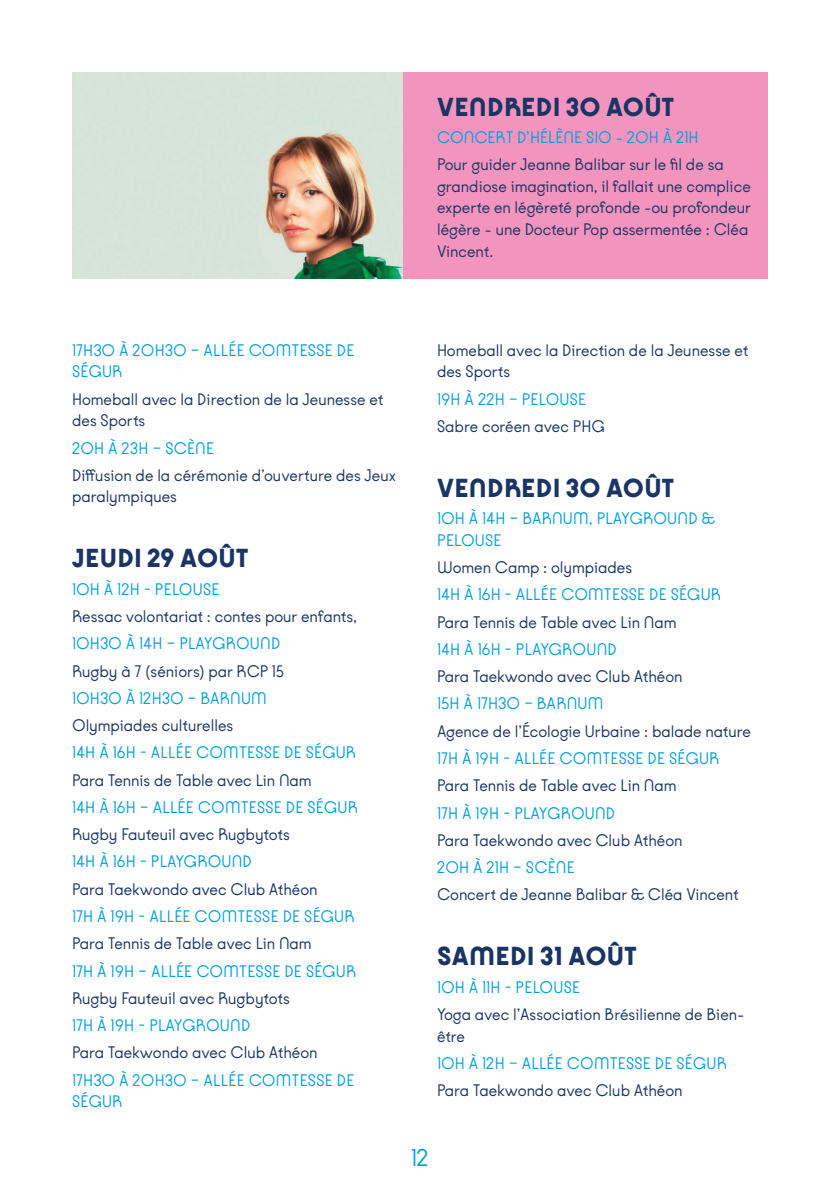
<style>
.page{position:relative;width:840px;height:1191px;background:#fff}
.page>*{position:absolute;margin:0;border:0;box-sizing:border-box;transform-origin:0 0}
.t1{font:900 28px "Kobe 1.1";letter-spacing:.01em;color:#193563}
.t2{font:26px "Kobe 1.1";color:#009fdd}
.t3{font:18px/21.6px "Kobe 1.1";color:#193563}
.t4{font:18px/21.6px "Kobe 1.1";letter-spacing:.01em;color:#009fdd}
</style>
<div class="page">
<div style="left:403px;top:72px;width:364px;height:207px;background:#f394bf"></div>
<img style="left:72px;top:72px;width:331px;height:207px">
<h1 class="t1" style="left:437px;top:91px;width:238px">VENDREDI 30 AOÛT</h1>
<p class="t4" style="left:437px;top:127px;width:263px">CONCERT D’HÉLÈNE SIO - 20H À 21H</p>
<p class="t3" style="left:437px;top:154px;width:315px">Pour guider Jeanne Balibar sur le fil de sa grandiose imagination, il fallait une complice experte en légèreté profonde -ou profondeur légère - une Docteur Pop assermentée : Cléa Vincent.</p>
<p class="t4" style="left:72px;top:339px;width:284px">17H30 À 20H30 – ALLÉE COMTESSE DE<br>SÉGUR</p>
<p class="t3" style="left:72px;top:388px;width:313px">Homeball avec la Direction de la Jeunesse et des Sports</p>
<p class="t4" style="left:72px;top:437px;width:143px">20H À 23H – SCÈNE</p>
<p class="t3" style="left:72px;top:464px;width:325px">Diffusion de la cérémonie d’ouverture des Jeux paralympiques</p>
<h1 class="t1" style="left:72px;top:542px;width:177px">JEUDI 29 AOÛT</h1>
<p class="t4" style="left:72px;top:578px;width:149px">10H À 12H - PELOUSE</p>
<p class="t3" style="left:72px;top:606px;width:286px">Ressac volontariat : contes pour enfants,</p>
<p class="t4" style="left:72px;top:633px;width:210px">10H30 À 14H – PLAYGROUND</p>
<p class="t3" style="left:72px;top:660px;width:213px">Rugby à 7 (séniors) par RCP 15</p>
<p class="t4" style="left:72px;top:687px;width:196px">10H30 À 12H30 – BARNUM</p>
<p class="t3" style="left:72px;top:715px;width:163px">Olympiades culturelles</p>
<p class="t4" style="left:72px;top:742px;width:285px">14H À 16H - ALLÉE COMTESSE DE SÉGUR</p>
<p class="t3" style="left:72px;top:769px;width:241px">Para Tennis de Table avec Lin Nam</p>
<p class="t4" style="left:72px;top:796px;width:287px">14H À 16H – ALLÉE COMTESSE DE SÉGUR</p>
<p class="t3" style="left:72px;top:824px;width:219px">Rugby Fauteuil avec Rugbytots</p>
<p class="t4" style="left:72px;top:851px;width:181px">14H À 16H - PLAYGROUND</p>
<p class="t3" style="left:72px;top:878px;width:247px">Para Taekwondo avec Club Athéon</p>
<p class="t4" style="left:72px;top:906px;width:284px">17H À 19H - ALLÉE COMTESSE DE SÉGUR</p>
<p class="t3" style="left:72px;top:933px;width:241px">Para Tennis de Table avec Lin Nam</p>
<p class="t4" style="left:72px;top:960px;width:285px">17H À 19H – ALLÉE COMTESSE DE SÉGUR</p>
<p class="t3" style="left:72px;top:987px;width:219px">Rugby Fauteuil avec Rugbytots</p>
<p class="t4" style="left:72px;top:1015px;width:180px">17H À 19H - PLAYGROUND</p>
<p class="t3" style="left:72px;top:1042px;width:247px">Para Taekwondo avec Club Athéon</p>
<p class="t4" style="left:72px;top:1069px;width:284px">17H30 À 20H30 – ALLÉE COMTESSE DE<br>SÉGUR</p>
<p class="t3" style="left:437px;top:339px;width:313px">Homeball avec la Direction de la Jeunesse et des Sports</p>
<p class="t4" style="left:437px;top:388px;width:151px">19H À 22H – PELOUSE</p>
<p class="t3" style="left:437px;top:416px;width:169px">Sabre coréen avec PHG</p>
<h1 class="t1" style="left:437px;top:472px;width:238px">VENDREDI 30 AOÛT</h1>
<p class="t4" style="left:437px;top:508px;width:280px">10H À 14H – BARNUM, PLAYGROUND &amp;<br>PELOUSE</p>
<p class="t3" style="left:437px;top:557px;width:197px">Women Camp : olympiades</p>
<p class="t4" style="left:437px;top:584px;width:285px">14H À 16H - ALLÉE COMTESSE DE SÉGUR</p>
<p class="t3" style="left:437px;top:611px;width:241px">Para Tennis de Table avec Lin Nam</p>
<p class="t4" style="left:437px;top:638px;width:181px">14H À 16H - PLAYGROUND</p>
<p class="t3" style="left:437px;top:666px;width:247px">Para Taekwondo avec Club Athéon</p>
<p class="t4" style="left:437px;top:693px;width:168px">15H À 17H30 – BARNUM</p>
<p class="t3" style="left:437px;top:720px;width:315px">Agence de l’Écologie Urbaine : balade nature</p>
<p class="t4" style="left:437px;top:748px;width:284px">17H À 19H - ALLÉE COMTESSE DE SÉGUR</p>
<p class="t3" style="left:437px;top:775px;width:241px">Para Tennis de Table avec Lin Nam</p>
<p class="t4" style="left:437px;top:802px;width:180px">17H À 19H - PLAYGROUND</p>
<p class="t3" style="left:437px;top:829px;width:247px">Para Taekwondo avec Club Athéon</p>
<p class="t4" style="left:437px;top:857px;width:139px">20H À 21H – SCÈNE</p>
<p class="t3" style="left:437px;top:884px;width:303px">Concert de Jeanne Balibar &amp; Cléa Vincent</p>
<h1 class="t1" style="left:437px;top:940px;width:201px">SAMEDI 31 AOÛT</h1>
<p class="t4" style="left:437px;top:976px;width:144px">10H À 11H - PELOUSE</p>
<p class="t3" style="left:437px;top:1003px;width:309px">Yoga avec l’Association Brésilienne de Bien&shy;être</p>
<p class="t4" style="left:437px;top:1052px;width:291px">10H À 12H – ALLÉE COMTESSE DE SÉGUR</p>
<p class="t3" style="left:437px;top:1080px;width:247px">Para Taekwondo avec Club Athéon</p>
<h2 class="t2" style="left:411px;top:1143px;width:19px">12</h2>
</div>
